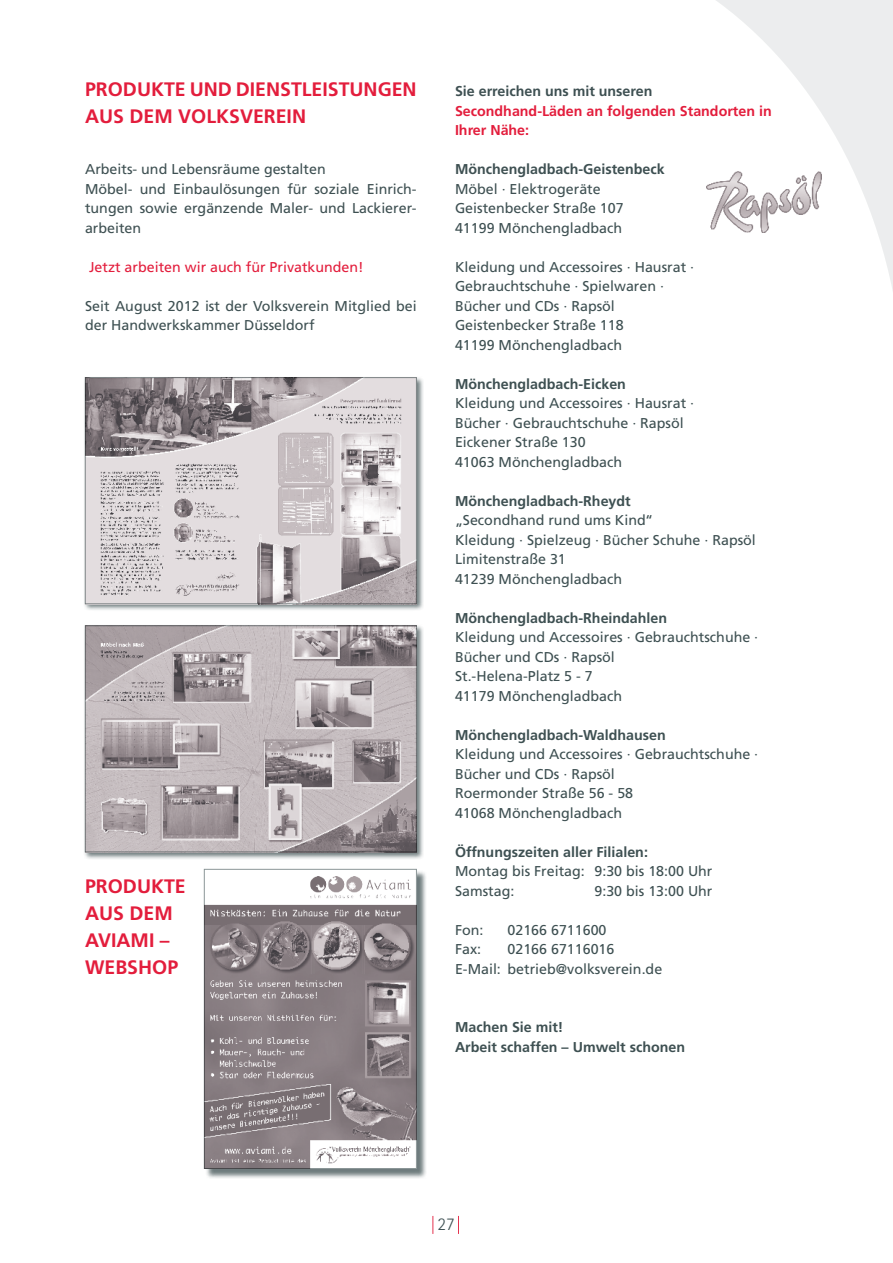
<style>
.page{position:relative;width:893px;height:1263px;background:#fff}
.page>*{position:absolute;margin:0;border:0;box-sizing:border-box;transform-origin:0 0}
.t1{font:700 19.5px/27px "Frutiger";color:#e31d3c}
.t2{font:300 18px "Rotis Sans Serif";color:#3e5052}
.t3{font:14.25px/19.5px "Frutiger";color:#3e5052}
.t4{font:700 14.25px/19.5px "Frutiger";color:#3e5052}
.t5{font:700 14.25px/19.5px "Frutiger";color:#e31d3c}
.t6{font:14.25px "Frutiger";color:#e31d3c}
</style>
<div class="page">
<svg style="left:432px;top:1216px;width:1px;height:18px"></svg>
<svg style="left:458px;top:1216px;width:1px;height:18px"></svg>
<svg style="left:716px;top:0;width:177px;height:290px"></svg>
<div style="left:83px;top:376px;width:341px;height:236px;background:#3e5052;opacity:.75"></div>
<img style="left:87px;top:379px;width:328px;height:223px">
<div style="left:85px;top:377px;width:332px;height:227px;border:1px solid #3e5052"></div>
<div style="left:83px;top:624px;width:341px;height:236px;background:#3e5052;opacity:.75"></div>
<img style="left:87px;top:627px;width:328px;height:223px">
<div style="left:85px;top:625px;width:332px;height:227px;border:1px solid #3e5052"></div>
<div style="left:205px;top:870px;width:222px;height:309px;background:#3e5052;opacity:.75"></div>
<img style="left:206px;top:876px;width:209px;height:291px">
<div style="left:204px;top:869px;width:213px;height:300px;border:1px solid #3e5052"></div>
<img style="left:706px;top:171px;width:116px;height:62px">
<h1 class="t1" style="left:85px;top:76px;width:25px">Produkte</h1>
<h1 class="t1" style="left:190px;top:76px;width:15px">und</h1>
<h1 class="t1" style="left:236px;top:76px;width:27px">Dienstleistungen</h1>
<h1 class="t1" style="left:85px;top:103px;width:14px">aus</h1>
<h1 class="t1" style="left:129px;top:103px;width:15px">dem</h1>
<h1 class="t1" style="left:178px;top:103px;width:26px">Volksverein</h1>
<p class="t3" style="left:85px;top:159px;width:333px">Arbeits- und Lebensräume gestalten<br>Möbel- und Einbaulösungen für soziale Einrich&shy;tungen sowie ergänzende Maler- und Lackierer&shy;arbeiten</p>
<p class="t6" style="left:89px;top:258px;width:276px">Jetzt arbeiten wir auch für Privatkunden!</p>
<p class="t3" style="left:85px;top:296px;width:333px">Seit August 2012 ist der Volksverein Mitglied bei der Handwerkskammer Düsseldorf</p>
<h1 class="t1" style="left:85px;top:872px;width:25px">Produkte aus</h1>
<h1 class="t1" style="left:85px;top:899px;width:86px;text-indent:44px">dem<br>AVIAMI –<br>Webshop</h1>
<p class="t4" style="left:455px;top:81px;width:199px">Sie erreichen uns mit unseren</p>
<p class="t5" style="left:455px;top:101px;width:318px">Secondhand-Läden an folgenden Standorten in<br>Ihrer Nähe:</p>
<p class="t4" style="left:455px;top:159px;width:211px">Mönchengladbach-Geistenbeck</p>
<p class="t3" style="left:455px;top:179px;width:170px">Möbel · Elektrogeräte<br>Geistenbecker Straße 107<br>41199 Mönchengladbach</p>
<p class="t3" style="left:455px;top:257px;width:241px">Kleidung und Accessoires · Hausrat ·<br>Gebrauchtschuhe · Spielwaren ·<br>Bücher und CDs · Rapsöl<br>Geistenbecker Straße 118<br>41199 Mönchengladbach</p>
<p class="t4" style="left:455px;top:374px;width:172px">Mönchengladbach-Eicken</p>
<p class="t3" style="left:455px;top:393px;width:241px">Kleidung und Accessoires · Hausrat ·<br>Bücher · Gebrauchtschuhe · Rapsöl<br>Eickener Straße 130<br>41063 Mönchengladbach</p>
<p class="t4" style="left:455px;top:491px;width:177px">Mönchengladbach-Rheydt</p>
<p class="t3" style="left:455px;top:510px;width:302px">„Secondhand rund ums Kind‘‘<br>Kleidung · Spielzeug · Bücher Schuhe · Rapsöl<br>Limitenstraße 31<br>41239 Mönchengladbach</p>
<p class="t4" style="left:455px;top:608px;width:214px">Mönchengladbach-Rheindahlen</p>
<p class="t3" style="left:455px;top:627px;width:305px">Kleidung und Accessoires · Gebrauchtschuhe ·<br>Bücher und CDs · Rapsöl<br>St.-Helena-Platz 5 - 7<br>41179 Mönchengladbach</p>
<p class="t4" style="left:455px;top:725px;width:212px">Mönchengladbach-Waldhausen</p>
<p class="t3" style="left:455px;top:744px;width:305px">Kleidung und Accessoires · Gebrauchtschuhe ·<br>Bücher und CDs · Rapsöl<br>Roermonder Straße 56 - 58<br>41068 Mönchengladbach</p>
<p class="t4" style="left:455px;top:842px;width:194px">Öffnungszeiten aller Filialen:</p>
<p class="t3" style="left:455px;top:861px;width:259px">Montag bis Freitag: 9:30 bis 18:00 Uhr<br>Samstag:</p>
<p class="t3" style="left:594px;top:881px;width:120px">9:30 bis 13:00 Uhr</p>
<p class="t3" style="left:455px;top:920px;width:30px">Fon:</p>
<p class="t3" style="left:507px;top:920px;width:101px">02166 6711600</p>
<p class="t3" style="left:455px;top:939px;width:28px">Fax:</p>
<p class="t3" style="left:455px;top:939px;width:209px;text-align:center">02166 67116016<br>E-Mail: betrieb@volksverein.de</p>
<p class="t4" style="left:455px;top:1017px;width:232px">Machen Sie mit!<br>Arbeit schaffen – Umwelt schonen</p>
<p class="t2" style="left:437px;top:1213px;width:19px">27</p>
</div>
